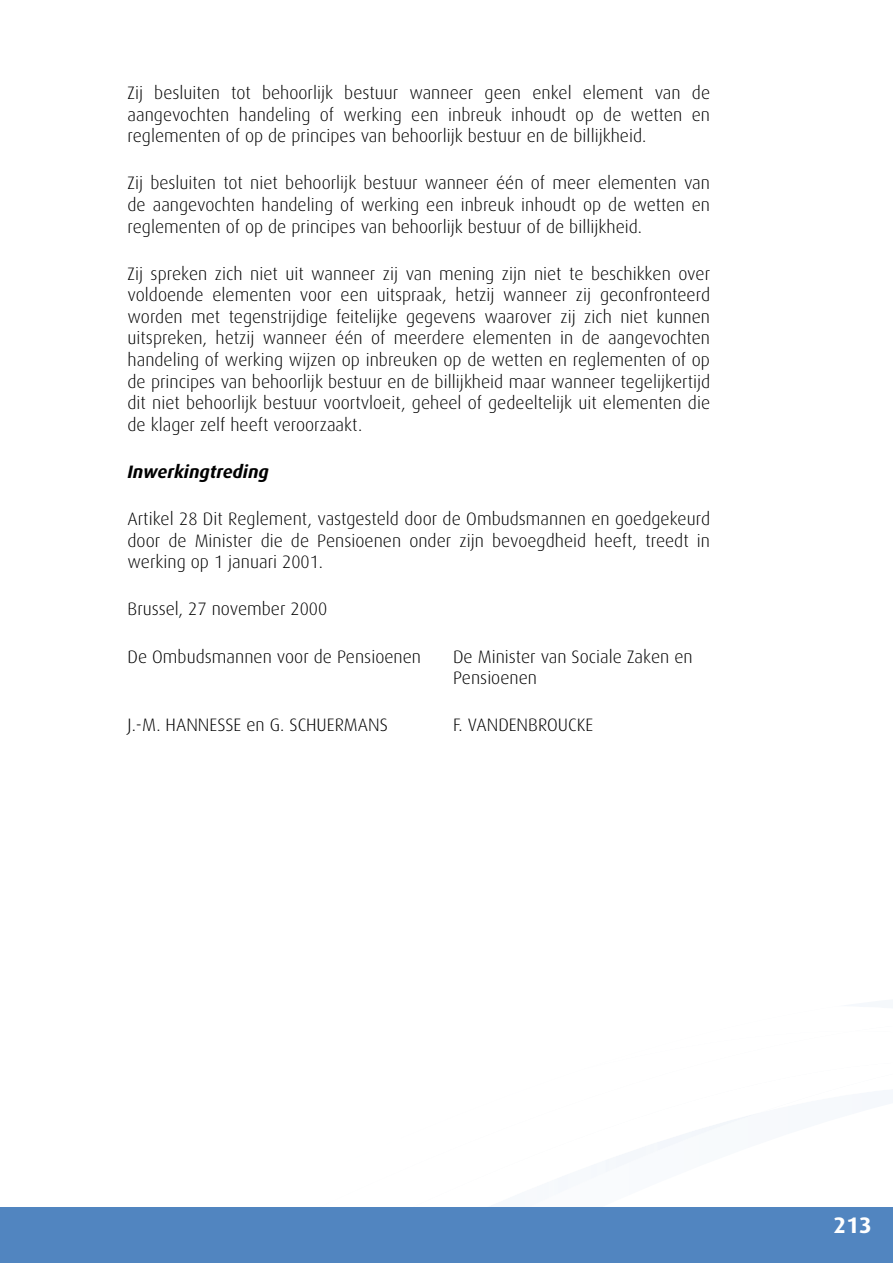
<style>
.page{position:relative;width:893px;height:1263px;background:#fff}
.page>*{position:absolute;margin:0;border:0;box-sizing:border-box;transform-origin:0 0}
.t1{font:700 22.5px "Dax";color:#fff}
.t2{font:300 18px/21.6px "Dax";color:#000;text-align:justify}
.t3{font:italic 700 18px "Dax";color:#000}
</style>
<div class="page">
<img style="left:204px;top:1115px;width:689px;height:93px">
<div style="left:0;top:1208px;width:893px;height:55px;background:#5185c0"></div>
<p class="t2" style="left:128px;top:82px;width:584px">Zij besluiten tot behoorlijk bestuur wanneer geen enkel element van de aangevochten handeling of werking een inbreuk inhoudt op de wetten en reglementen of op de principes van behoorlijk bestuur en de billijkheid.</p>
<p class="t2" style="left:128px;top:172px;width:584px">Zij besluiten tot niet behoorlijk bestuur wanneer één of meer elementen van de aangevochten handeling of werking een inbreuk inhoudt op de wetten en reglementen of op de principes van behoorlijk bestuur of de billijkheid.</p>
<p class="t2" style="left:128px;top:263px;width:584px">Zij spreken zich niet uit wanneer zij van mening zijn niet te beschikken over voldoende elementen voor een uitspraak, hetzij wanneer zij geconfronteerd worden met tegenstrijdige feitelijke gegevens waarover zij zich niet kunnen uitspreken, hetzij wanneer één of meerdere elementen in de aangevochten handeling of werking wijzen op inbreuken op de wetten en reglementen of op de principes van behoorlijk bestuur en de billijkheid maar wanneer tegelijkertijd dit niet behoorlijk bestuur voortvloeit, geheel of gedeeltelijk uit elementen die de klager zelf heeft veroorzaakt.</p>
<p class="t3" style="left:128px;top:462px;width:143px">Inwerkingtreding</p>
<p class="t2" style="left:128px;top:508px;width:584px">Artikel 28 Dit Reglement, vastgesteld door de Ombudsmannen en goedgekeurd door de Minister die de Pensioenen onder zijn bevoegdheid heeft, treedt in werking op 1 januari 2001.</p>
<p class="t2" style="left:128px;top:599px;width:201px">Brussel, 27 november 2000</p>
<p class="t2" style="left:128px;top:646px;width:295px">De Ombudsmannen voor de Pensioenen</p>
<p class="t2" style="left:453px;top:646px;width:241px">De Minister van Sociale Zaken en<br>Pensioenen</p>
<p class="t2" style="left:128px;top:714px;width:262px">J.-M. HANNESSE en G. SCHUERMANS</p>
<p class="t2" style="left:453px;top:714px;width:142px">F. VANDENBROUCKE</p>
<p class="t1" style="left:834px;top:1213px;width:40px">213</p>
</div>
